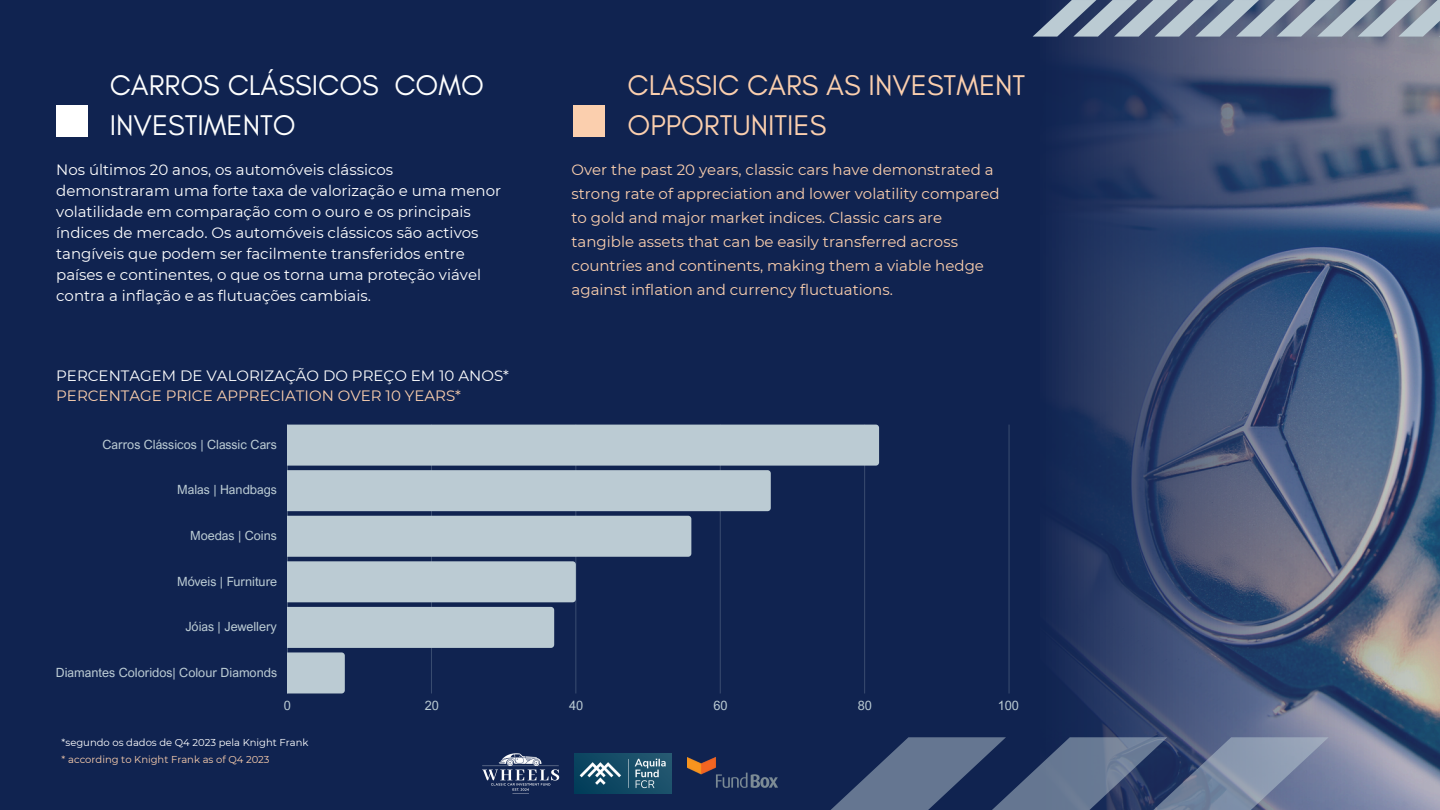
<style>
.page{position:relative;width:1440px;height:810px;background:#102350}
.page>*{position:absolute;margin:0;border:0;box-sizing:border-box;transform-origin:0 0}
.t1{font:29px/40.5px "Glacial Indifference";color:#fbcfae}
.t2{font:29px/40.5px "Glacial Indifference";color:#fdfefe}
.t3{font:15px/21px "Montserrat";color:#fff}
.t4{font:15px/24px "Montserrat";color:#fbcfae}
.t5{font:12.7px "Arial Nova";color:#bbcbd3}
.t6{font:10px "Montserrat";color:#fff}
.t7{font:10px "Montserrat";color:#fbcfae}
.s1{color:#fbcfae}
</style>
<div class="page">
<div style="left:56px;top:105px;width:31px;height:31px;background:#fff"></div>
<div style="left:574px;top:105px;width:31px;height:31px;background:#fbcfae"></div>
<svg style="left:1052px;top:37px;width:388px;height:773px"></svg>
<svg style="left:1033px;top:0;width:407px;height:37px;background:#8b9aab"></svg>
<svg style="left:831px;top:737px;width:498px;height:73px"></svg>
<img style="left:482px;top:753px;width:77px;height:41px">
<img style="left:575px;top:753px;width:97px;height:40px">
<img style="left:687px;top:757px;width:91px;height:31px">
<hr style="left:1009px;top:425px;width:1px;height:268px;background:#273a61">
<svg style="left:287px;top:425px;width:592px;height:268px"></svg>
<p class="t2" style="left:110px;top:64px;width:376px">CARROS CLÁSSICOS COMO<br>INVESTIMENTO</p>
<h1 class="t1" style="left:628px;top:64px;width:399px">CLASSIC CARS AS INVESTMENT<br>OPPORTUNITIES</h1>
<p class="t3" style="left:56px;top:160px;width:446px">Nos últimos 20 anos, os automóveis clássicos demonstraram uma forte taxa de valorização e uma menor volatilidade em comparação com o ouro e os principais índices de mercado. Os automóveis clássicos são activos tangíveis que podem ser facilmente transferidos entre países e continentes, o que os torna uma proteção viável contra a inflação e as flutuações cambiais.</p>
<h1 class="t3" style="left:56px;top:366px;width:454px;line-height:19.5px">PERCENTAGEM DE VALORIZAÇÃO DO PREÇO EM 10 ANOS*<br><span class="s1">PERCENTAGE PRICE APPRECIATION OVER 10 YEARS*</span></h1>
<p class="t5" style="left:103px;top:436px;width:176px">Carros Clássicos | Classic Cars</p>
<p class="t5" style="left:177px;top:482px;width:101px">Malas | Handbags</p>
<p class="t5" style="left:190px;top:528px;width:88px">Moedas | Coins</p>
<p class="t5" style="left:177px;top:573px;width:101px">Móveis | Furniture</p>
<p class="t5" style="left:185px;top:619px;width:93px">Jóias | Jewellery</p>
<p class="t5" style="left:56px;top:664px;width:223px">Diamantes Coloridos| Colour Diamonds</p>
<p class="t4" style="left:572px;top:158px;width:429px">Over the past 20 years, classic cars have demonstrated a strong rate of appreciation and lower volatility compared to gold and major market indices. Classic cars are tangible assets that can be easily transferred across countries and continents, making them a viable hedge against inflation and currency fluctuations.</p>
<p class="t5" style="left:284px;top:697px;width:9px">0</p>
<p class="t5" style="left:425px;top:697px;width:16px">20</p>
<p class="t5" style="left:569px;top:697px;width:16px">40</p>
<p class="t5" style="left:713px;top:697px;width:16px">60</p>
<p class="t5" style="left:858px;top:697px;width:16px">80</p>
<p class="t5" style="left:998px;top:697px;width:23px">100</p>
<h3 class="t6" style="left:62px;top:737px;width:248px">*segundo os dados de Q4 2023 pela Knight Frank</h3>
<h3 class="t7" style="left:62px;top:753px;width:209px">* according to Knight Frank as of Q4 2023</h3>
</div>
